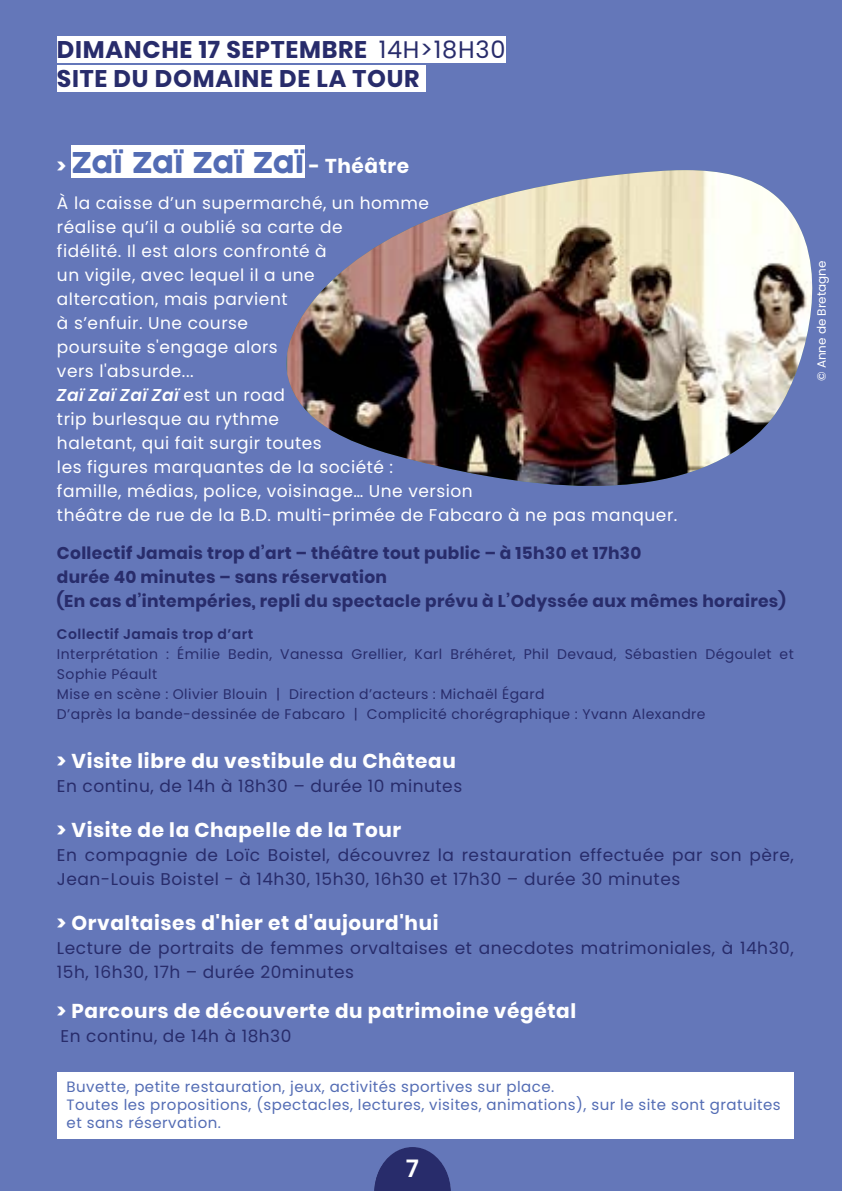
<style>
.page{position:relative;width:842px;height:1191px;background:#6477b9}
.page>*{position:absolute;margin:0;border:0;box-sizing:border-box;transform-origin:0 0}
.t1{font:28px "Cocogoose";color:#536cb4}
.t2{font:700 24px/28.8px "Poppins";letter-spacing:.03em;color:#282c6b}
.t3{font:600 24px "Poppins";color:#fff}
.t4{font:700 20px "Poppins";letter-spacing:.03em;color:#fff}
.t5{font:17px/24px "Poppins";letter-spacing:.03em;color:#fff}
.t6{font:17px/24px "Poppins";letter-spacing:.03em;color:#282c6b}
.t7{font:700 17px/24px "Poppins";letter-spacing:.02em;color:#282c6b}
.t8{font:15px/18px "Poppins";letter-spacing:.03em;color:#536cb4}
.t9{font:14px/20px "Poppins";letter-spacing:.03em;color:#282c6b}
.t10{font:600 14px "Poppins";letter-spacing:.03em;color:#282c6b}
.t11{font:12px "Poppins";color:#fff}
.s1{font-weight:400}
.s2{font-family:"Poppins";font-weight:700;font-size:20px;color:#fff}
.s3{font-weight:600;font-style:italic}
</style>
<div class="page">
<div style="left:57px;top:37px;width:448px;height:26px;background:#fff"></div>
<div style="left:57px;top:66px;width:369px;height:26px;background:#fff"></div>
<div style="left:72px;top:145px;width:233px;height:32px;background:#fff"></div>
<div style="left:280px;top:164px;width:552px;height:350px;background:#6477b9"></div>
<img style="left:287px;top:170px;width:528px;height:316px">
<div style="left:57px;top:1071px;width:737px;height:67px;background:#fff"></div>
<svg style="left:374px;top:1147px;width:77px;height:44px;background:#353d7c"></svg>
<h2 class="t2" style="left:57px;top:35px;width:450px">DIMANCHE 17 SEPTEMBRE <span class="s1">14H&gt;18H30<br></span>SITE DU DOMAINE DE LA TOUR</h2>
<h1 class="t1" style="left:57px;top:143px;width:354px"><span class="s2">&gt;</span> Zaï Zaï Zaï Zaï <span class="s2">- Théâtre</span></h1>
<p class="t5" style="left:57px;top:191px;width:622px">À la caisse d’un supermarché, un homme<br>réalise qu’il a oublié sa carte de<br>fidélité. Il est alors confronté à<br>un vigile, avec lequel il a une<br>altercation, mais parvient<br>à s’enfuir. Une course<br>poursuite s'engage alors<br>vers l'absurde...<br><span class="s3">Zaï Zaï Zaï Zaï</span> est un road<br>trip burlesque au rythme<br>haletant, qui fait surgir toutes<br>les figures marquantes de la société :<br>famille, médias, police, voisinage… Une version<br>théâtre de rue de la B.D. multi-primée de Fabcaro à ne pas manquer.</p>
<p class="t7" style="left:57px;top:541px;width:730px">Collectif Jamais trop d’art – théâtre tout public – à 15h30 et 17h30<br>durée 40 minutes – sans réservation<br>(En cas d’intempéries, repli du spectacle prévu à L’Odyssée aux mêmes horaires)</p>
<p class="t10" style="left:57px;top:626px;width:198px">Collectif Jamais trop d’art</p>
<p class="t9" style="left:57px;top:644px;width:738px">Interprétation : Émilie Bedin, Vanessa Grellier, Karl Bréhéret, Phil Devaud, Sébastien Dégoulet et Sophie Péault<br>Mise en scène : Olivier Blouin | Direction d’acteurs : Michaël Égard<br>D’après la bande-dessinée de Fabcaro | Complicité chorégraphique : Yvann Alexandre</p>
<p class="t4" style="left:57px;top:749px;width:400px">&gt; Visite libre du vestibule du Château</p>
<p class="t6" style="left:57px;top:774px;width:407px">En continu, de 14h à 18h30 – durée 10 minutes</p>
<p class="t4" style="left:57px;top:818px;width:346px">&gt; Visite de la Chapelle de la Tour</p>
<p class="t6" style="left:57px;top:843px;width:738px">En compagnie de Loïc Boistel, découvrez la restauration effectuée par son père,<br>Jean-Louis Boistel - à 14h30, 15h30, 16h30 et 17h30 – durée 30 minutes</p>
<p class="t4" style="left:57px;top:911px;width:383px">&gt; Orvaltaises d'hier et d'aujourd'hui</p>
<p class="t6" style="left:57px;top:936px;width:738px">Lecture de portraits de femmes orvaltaises et anecdotes matrimoniales, à 14h30,<br>15h, 16h30, 17h – durée 20minutes</p>
<p class="t4" style="left:57px;top:999px;width:521px">&gt; Parcours de découverte du patrimoine végétal</p>
<p class="t6" style="left:61px;top:1024px;width:232px">En continu, de 14h à 18h30</p>
<p class="t8" style="left:67px;top:1077px;width:715px">Buvette, petite restauration, jeux, activités sportives sur place.<br>Toutes les propositions, (spectacles, lectures, visites, animations), sur le site sont gratuites et sans réservation.</p>
<h2 class="t3" style="left:406px;top:1154px;width:15px">7</h2>
<p class="t11" style="left:815px;top:381px;width:122px;rotate:-90deg">© Anne de Bretagne</p>
</div>
